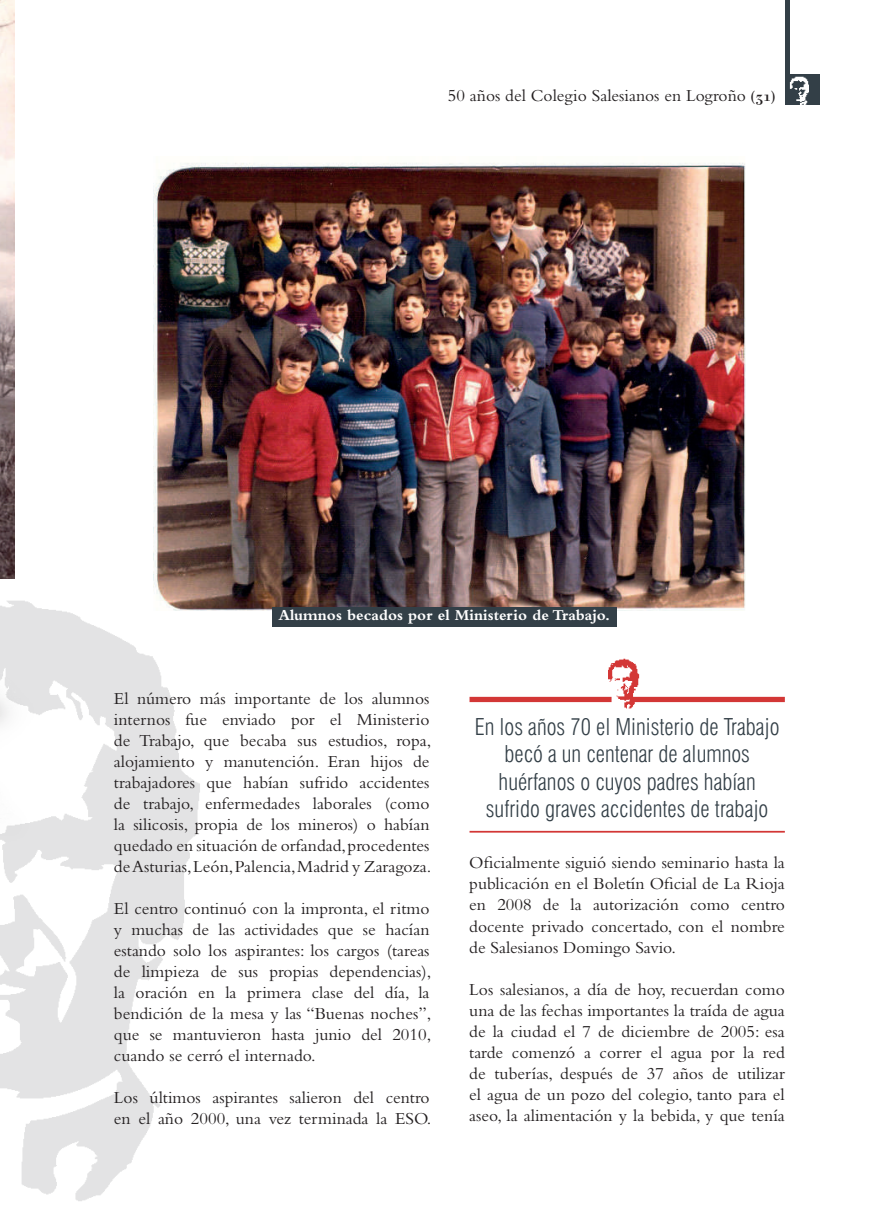
<style>
.page{position:relative;width:874px;height:1221px;background:#fff}
.page>*{position:absolute;margin:0;border:0;box-sizing:border-box;transform-origin:0 0}
.t1{font:300 condensed 22.75px/27.3px "Swiss 721 BT";color:#333f47;text-align:center}
.t2{font:17.5px/21px "Bembo Std";color:#231f20;text-align:justify}
.t3{font:700 15.75px "Bembo Std";color:#fff}
.s1{font-family:"Katrina";font-size:15.75px}
</style>
<div class="page">
<img style="left:0;top:609px;width:211px;height:592px">
<img style="left:153px;top:162px;width:592px;height:448px">
<img style="left:0;top:0;width:15px;height:499px">
<div style="left:272px;top:607px;width:344px;height:19px;background:#333f47"></div>
<div style="left:629px;top:697px;width:155px;height:5px;background:#d33736"></div>
<div style="left:469px;top:697px;width:142px;height:5px;background:#d33736"></div>
<hr style="left:469px;top:830px;width:315px;height:2px;background:#d33736">
<img style="left:608px;top:658px;width:31px;height:51px">
<div style="left:784px;top:0;width:5px;height:105px;background:#333f47"></div>
<div style="left:789px;top:75px;width:30px;height:30px;background:#333f47"></div>
<img style="left:789px;top:76px;width:19px;height:29px">
<div style="left:0;top:519px;width:46px;height:482px;background:#231f20;opacity:.24"></div>
<img style="left:0;top:499px;width:40px;height:455px">
<p class="t2" style="left:447px;top:84px;width:329px">50 años del Colegio Salesianos en Logroño <span class="s1">(31)</span></p>
<p class="t3" style="left:278px;top:606px;width:333px">Alumnos becados por el Ministerio de Trabajo.</p>
<p class="t2" style="left:114px;top:687px;width:319px">El número más importante de los alumnos internos fue enviado por el Ministerio de Trabajo, que becaba sus estudios, ropa, alojamiento y manutención. Eran hijos de trabajadores que habían sufrido accidentes de trabajo, enfermedades laborales (como la silicosis, propia de los mineros) o habían quedado en situación de orfandad, procedentes de Asturias, León, Palencia, Madrid y Zaragoza.</p>
<p class="t2" style="left:114px;top:897px;width:319px">El centro continuó con la impronta, el ritmo y muchas de las actividades que se hacían estando solo los aspirantes: los cargos (tareas de limpieza de sus propias dependencias), la oración en la primera clase del día, la bendición de la mesa y las “Buenas noches”, que se mantuvieron hasta junio del 2010, cuando se cerró el internado.</p>
<p class="t2" style="left:114px;top:1086px;width:318px">Los últimos aspirantes salieron del centro en el año 2000, una vez terminada la ESO.</p>
<h1 class="t1" style="left:474px;top:713px;width:306px">En los años 70 el Ministerio de Trabajo becó a un centenar de alumnos huérfanos o cuyos padres habían sufrido graves accidentes de trabajo</h1>
<p class="t2" style="left:469px;top:852px;width:317px">Oficialmente siguió siendo seminario hasta la publicación en el Boletín Oficial de La Rioja en 2008 de la autorización como centro docente privado concertado, con el nombre de Salesianos Domingo Savio.</p>
<p class="t2" style="left:469px;top:978px;width:317px">Los salesianos, a día de hoy, recuerdan como una de las fechas importantes la traída de agua de la ciudad el 7 de diciembre de 2005: esa tarde comenzó a correr el agua por la red de tuberías, después de 37 años de utilizar el agua de un pozo del colegio, tanto para el aseo, la alimentación y la bebida, y que tenía</p>
</div>
